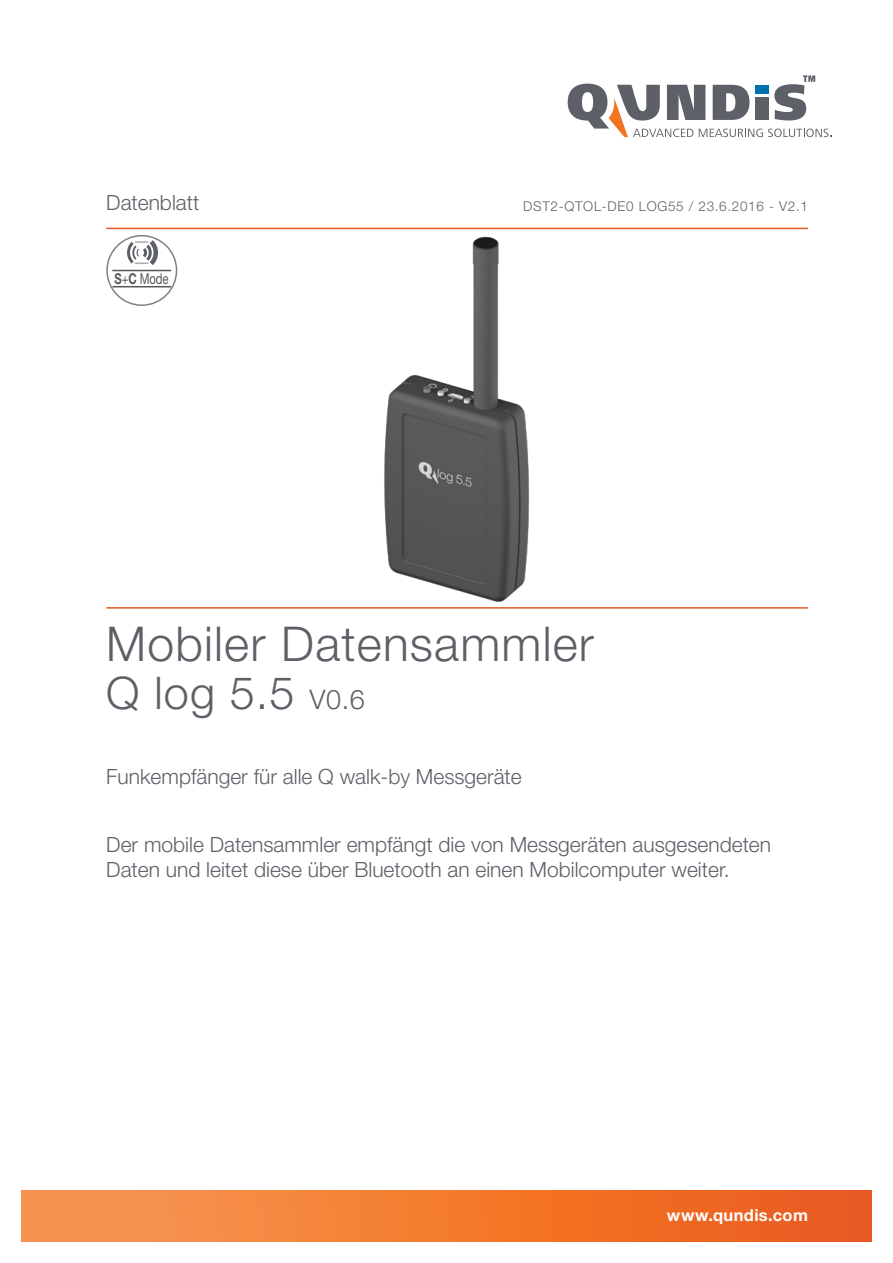
<style>
.page{position:relative;width:893px;height:1263px;background:#fff}
.page>*{position:absolute;margin:0;border:0;box-sizing:border-box;transform-origin:0 0}
.Headline_20_24{font:300 48px "Helvetica Neue LT Pro";letter-spacing:.025em;color:#5d6067}
.Headline_20_24-2{font:300 45px "Helvetica Neue LT Pro";color:#5d6067}
.Copy_14_17{font:300 21px/25.2px "Helvetica Neue LT Pro";color:#5d6067}
.t1{font:700 16.5px "Helvetica Neue LT Pro";letter-spacing:.02em;color:#fff}
.t2{font:15px "Helvetica Neue LT Pro";color:#55575b;scale:.75 1}
.t3{font:300 13.5px "Helvetica Neue LT Pro";letter-spacing:.05em;color:#5d6067}
.s1{font-weight:700}
.s2{font-size:27px}
</style>
<div class="page">
<img style="left:384px;top:236px;width:146px;height:366px">
<hr style="left:106px;top:607px;width:702px;height:2px;background:#e75824">
<hr style="left:106px;top:228px;width:702px;height:1px;background:#e75824">
<svg style="left:568px;top:75px;width:263px;height:62px"></svg>
<div style="left:21px;top:1191px;width:851px;height:51px;background:linear-gradient(to right,#f99b51,#ec5a16)"></div>
<div style="left:106px;top:235px;width:71px;height:71px;border:2px solid #808184;border-radius:50%"></div>
<hr style="left:112px;top:270px;width:59px;height:1px;background:#55575b">
<hr style="left:112px;top:286px;width:59px;height:1px;background:#55575b">
<svg style="left:127px;top:235px;width:30px;height:35px"></svg>
<p class="Copy_14_17" style="left:106px;top:190px;width:94px">Datenblatt</p>
<p class="t3" style="left:523px;top:198px;width:286px">DST2-QTOL-DE0 LOG55 / 23.6.2016 - V2.1</p>
<p class="t2" style="left:115px;top:269px;width:73px"><span class="s1">S</span>+<span class="s1">C</span> Mode</p>
<p class="Headline_20_24" style="left:106px;top:615px;width:489px">Mobiler Datensammler</p>
<p class="Headline_20_24-2" style="left:106px;top:666px;width:260px">Q log 5.5 <span class="s2">V0.6</span></p>
<p class="Copy_14_17" style="left:106px;top:764px;width:417px">Funkempfänger für alle Q walk-by Messgeräte</p>
<p class="Copy_14_17" style="left:106px;top:831px;width:666px">Der mobile Datensammler empfängt die von Messgeräten ausgesendeten<br>Daten und leitet diese über Bluetooth an einen Mobilcomputer weiter.</p>
<p class="t1" style="left:667px;top:1205px;width:143px">www.qundis.com</p>
</div>
